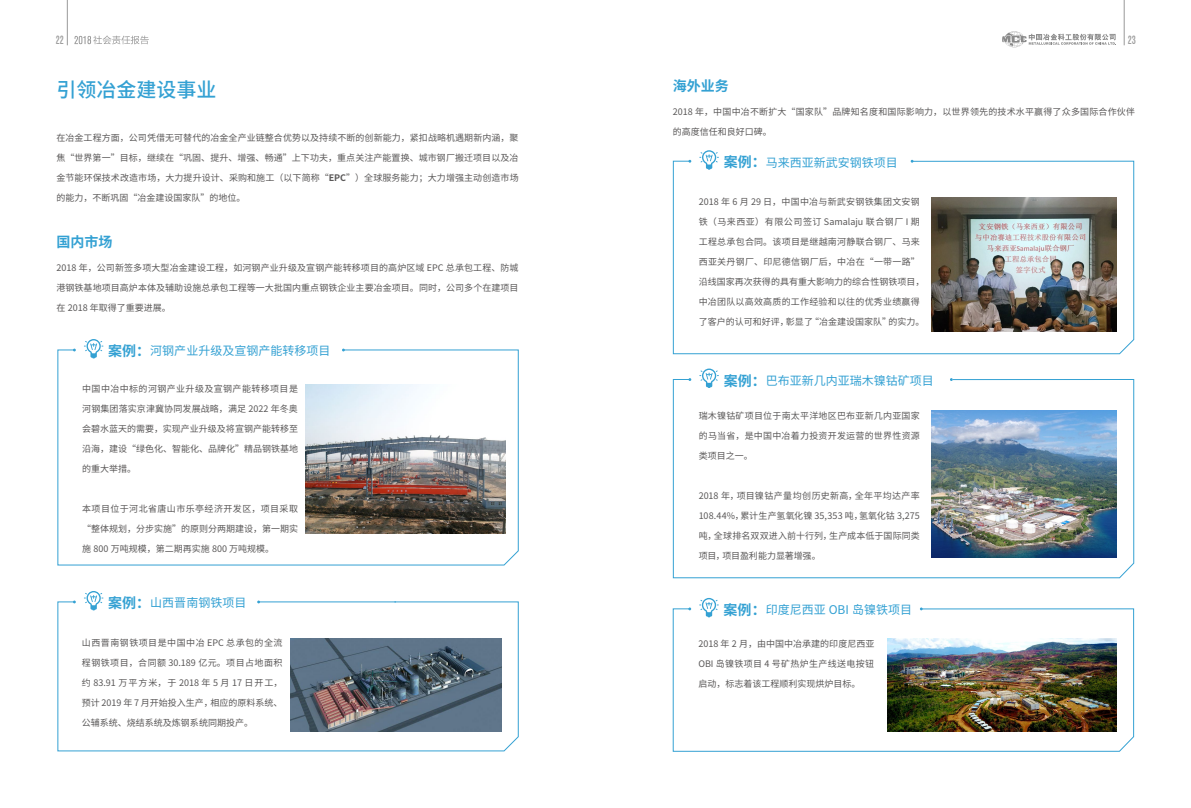
<style>
.page{position:relative;width:1191px;height:808px;background:#fff}
.page>*{position:absolute;margin:0;border:0;box-sizing:border-box;transform-origin:0 0}
.t1{font:500 20px "Source Han Sans CN";color:#34a1d3}
.t2{font:700 14px "Source Han Sans CN";color:#34a1d3}
.t3{font:12px "Source Han Sans CN";color:#34a1d3}
.t4{font:12px "Chartwell Rose";color:#999}
.t5{font:9px "Source Han Sans CN";letter-spacing:.01em;color:#595757}
.t6{font:9px "Source Han Sans CN";letter-spacing:.045em;color:#595757}
.t7{font:9px "Source Han Sans CN";letter-spacing:.06em;color:#595757}
.t8{font:9px "Source Han Sans CN";letter-spacing:.03em;color:#595757}
.t9{font:9px "Source Han Sans CN";letter-spacing:.05em;color:#595757}
.t10{font:9px "Source Han Sans CN";letter-spacing:.055em;color:#595757}
.t11{font:9px "Source Han Sans CN";letter-spacing:.035em;color:#595757}
.t12{font:9px "Source Han Sans CN";letter-spacing:-.015em;color:#595757}
.s1{font-weight:700}
.s2{font-weight:700;font-size:14px}
</style>
<div class="page">
<hr style="left:67px;top:0;width:1px;height:45px;background:#999">
<svg style="left:74px;top:36px;width:75px;height:8px"></svg>
<svg style="left:1002px;top:31px;width:114px;height:16px"></svg>
<hr style="left:1124px;top:0;width:1px;height:45px;background:#999">
<svg style="left:57px;top:349px;width:462px;height:217px"></svg>
<svg style="left:57px;top:601px;width:462px;height:151px"></svg>
<svg style="left:672px;top:160px;width:462px;height:194px"></svg>
<img style="left:672px;top:379px;width:462px;height:199px">
<svg style="left:84px;top:339px;width:19px;height:19px"></svg>
<svg style="left:84px;top:591px;width:19px;height:19px"></svg>
<svg style="left:699px;top:150px;width:20px;height:20px"></svg>
<svg style="left:699px;top:369px;width:20px;height:19px"></svg>
<svg style="left:672px;top:608px;width:462px;height:144px"></svg>
<svg style="left:699px;top:598px;width:19px;height:19px"></svg>
<img style="left:887px;top:639px;width:229px;height:93px">
<h3 class="t4" style="left:56px;top:33px;width:9px">22</h3>
<h3 class="t4" style="left:1127px;top:33px;width:10px">23</h3>
<h1 class="t1" style="left:56px;top:78px;width:161px">引领冶金建设事业</h1>
<p class="t5" style="left:56px;top:132px;width:463px">在冶金工程方面，公司凭借无可替代的冶金全产业链整合优势以及持续不断的创新能力，紧扣战略机遇期新内涵，聚</p>
<p class="t5" style="left:56px;top:152px;width:463px">焦“世界第一”目标，继续在“巩固、提升、增强、畅通”上下功夫，重点关注产能置换、城市钢厂搬迁项目以及冶</p>
<p class="t5" style="left:56px;top:172px;width:464px">金节能环保技术改造市场，大力提升设计、采购和施工（以下简称“<span class="s1">EPC</span>”）全球服务能力；大力增强主动创造市场</p>
<p class="t5" style="left:56px;top:192px;width:190px">的能力，不断巩固“冶金建设国家队”的地位。</p>
<h2 class="t2" style="left:56px;top:234px;width:57px">国内市场</h2>
<p class="t5" style="left:56px;top:263px;width:463px">2018 年，公司新签多项大型冶金建设工程，如河钢产业升级及宣钢产能转移项目的高炉区域 EPC 总承包工程、防城</p>
<p class="t5" style="left:56px;top:283px;width:464px">港钢铁基地项目高炉本体及辅助设施总承包工程等一大批国内重点钢铁企业主要冶金项目。同时，公司多个在建项目</p>
<p class="t5" style="left:56px;top:303px;width:116px">在 2018 年取得了重要进展。</p>
<h2 class="t2" style="left:673px;top:78px;width:57px">海外业务</h2>
<p class="t5" style="left:673px;top:107px;width:464px">2018 年，中国中冶不断扩大“国家队”品牌知名度和国际影响力，以世界领先的技术水平赢得了众多国际合作伙伴</p>
<p class="t5" style="left:673px;top:127px;width:100px">的高度信任和良好口碑。</p>
<h3 class="t3" style="left:724px;top:155px;width:175px"><span class="s2">案例：</span>马来西亚新武安钢铁项目</h3>
<p class="t5" style="left:699px;top:197px;width:223px">2018 年 6 月 29 日，中国中冶与新武安钢铁集团文安钢</p>
<p class="t7" style="left:699px;top:217px;width:223px">铁（马来西亚）有限公司签订 Samalaju 联合钢厂 I 期</p>
<p class="t5" style="left:699px;top:237px;width:223px">工程总承包合同。该项目是继越南河静联合钢厂、马来</p>
<p class="t8" style="left:699px;top:257px;width:223px">西亚关丹钢厂、印尼德信钢厂后，中冶在“一带一路”</p>
<p class="t5" style="left:699px;top:277px;width:227px">沿线国家再次获得的具有重大影响力的综合性钢铁项目，</p>
<p class="t5" style="left:699px;top:297px;width:222px">中冶团队以高效高质的工作经验和以往的优秀业绩赢得</p>
<p class="t5" style="left:699px;top:317px;width:227px">了客户的认可和好评，彰显了“冶金建设国家队”的实力。</p>
<h3 class="t3" style="left:108px;top:344px;width:223px"><span class="s2">案例：</span>河钢产业升级及宣钢产能转移项目</h3>
<p class="t6" style="left:82px;top:384px;width:217px">中国中冶中标的河钢产业升级及宣钢产能转移项目是</p>
<p class="t5" style="left:82px;top:404px;width:217px">河钢集团落实京津冀协同发展战略，满足 2022 年冬奥</p>
<p class="t5" style="left:82px;top:424px;width:217px">会碧水蓝天的需要，实现产业升级及将宣钢产能转移至</p>
<p class="t5" style="left:82px;top:444px;width:217px">沿海，建设“绿色化、智能化、品牌化”精品钢铁基地</p>
<p class="t5" style="left:82px;top:464px;width:55px">的重大举措。</p>
<p class="t6" style="left:82px;top:504px;width:217px">本项目位于河北省唐山市乐亭经济开发区，项目采取</p>
<p class="t5" style="left:82px;top:524px;width:217px">“整体规划，分步实施”的原则分两期建设，第一期实</p>
<p class="t5" style="left:82px;top:544px;width:193px">施 800 万吨规模，第二期再实施 800 万吨规模。</p>
<h3 class="t3" style="left:108px;top:596px;width:139px"><span class="s2">案例：</span>山西晋南钢铁项目</h3>
<p class="t10" style="left:82px;top:638px;width:202px">山西晋南钢铁项目是中国中冶 EPC 总承包的全流</p>
<p class="t9" style="left:82px;top:658px;width:202px">程钢铁项目，合同额 30.189 亿元。项目占地面积</p>
<p class="t5" style="left:82px;top:678px;width:202px">约 83.91 万平方米，于 2018 年 5 月 17 日开工，</p>
<p class="t5" style="left:82px;top:698px;width:202px">预计 2019 年 7 月开始投入生产，相应的原料系统、</p>
<p class="t5" style="left:82px;top:718px;width:172px">公辅系统、烧结系统及炼钢系统同期投产。</p>
<h3 class="t3" style="left:724px;top:374px;width:211px"><span class="s2">案例：</span>巴布亚新几内亚瑞木镍钴矿项目</h3>
<p class="t5" style="left:699px;top:410px;width:222px">瑞木镍钴矿项目位于南太平洋地区巴布亚新几内亚国家</p>
<p class="t5" style="left:699px;top:430px;width:223px">的马当省，是中国中冶着力投资开发运营的世界性资源</p>
<p class="t5" style="left:699px;top:450px;width:55px">类项目之一。</p>
<p class="t6" style="left:699px;top:490px;width:223px">2018 年，项目镍钴产量均创历史新高，全年平均达产率</p>
<p class="t5" style="left:699px;top:510px;width:223px">108.44%，累计生产氢氧化镍 35,353 吨，氢氧化钴 3,275</p>
<p class="t5" style="left:699px;top:530px;width:223px">吨，全球排名双双进入前十行列，生产成本低于国际同类</p>
<p class="t12" style="left:699px;top:550px;width:123px">项目，项目盈利能力显著增强。</p>
<h3 class="t3" style="left:723px;top:603px;width:190px"><span class="s2">案例：</span>印度尼西亚 OBI 岛镍铁项目</h3>
<p class="t5" style="left:698px;top:638px;width:177px">2018 年 2 月，由中国中冶承建的印度尼西亚</p>
<p class="t11" style="left:698px;top:658px;width:177px">OBI 岛镍铁项目 4 号矿热炉生产线送电按钮</p>
<p class="t5" style="left:698px;top:678px;width:163px">启动，标志着该工程顺利实现烘炉目标。</p>
</div>
